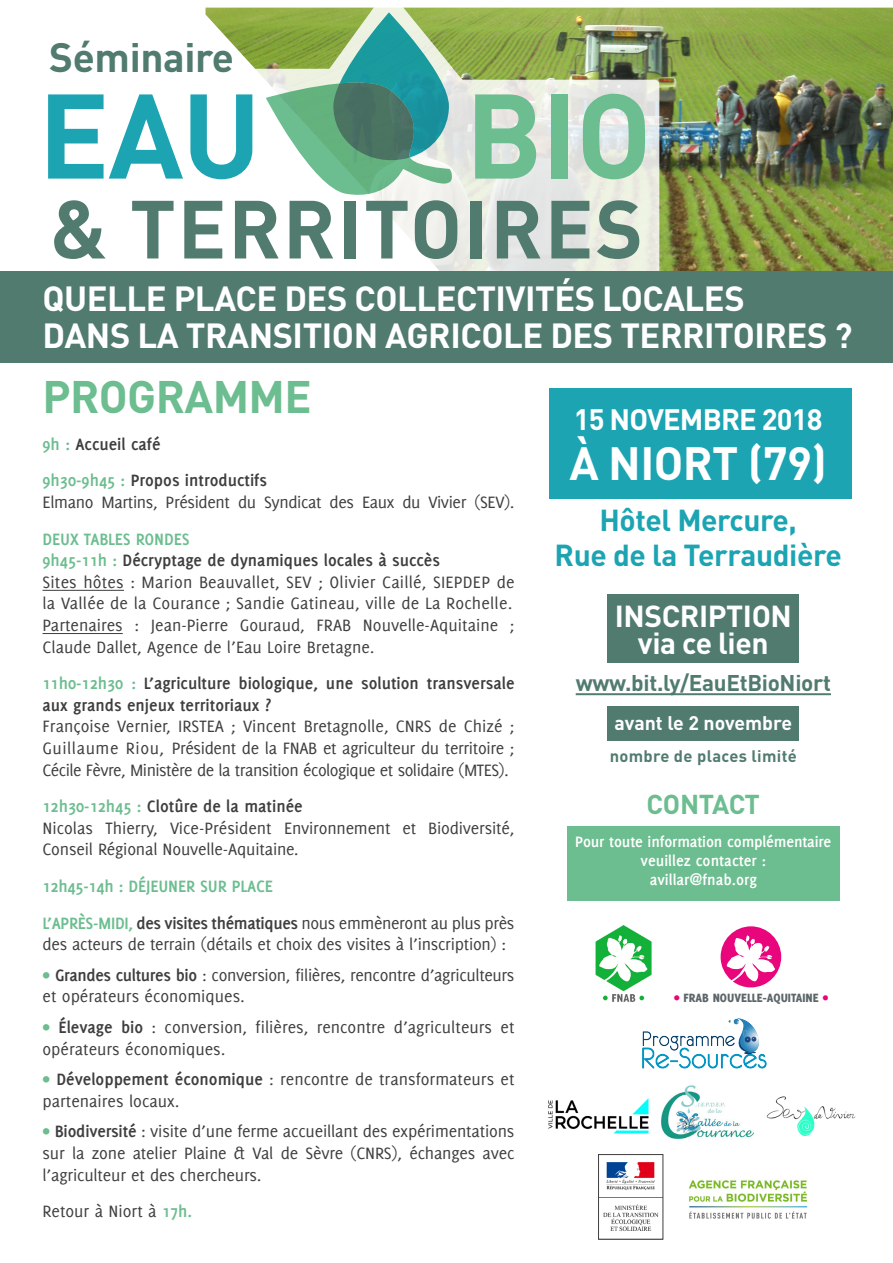
<style>
.page{position:relative;width:893px;height:1263px;background:#fff}
.page>*{position:absolute;margin:0;border:0;box-sizing:border-box;transform-origin:0 0}
.t1{font:700 118.2px "DIN";color:#1ca4b3}
.t2{font:700 118.2px "DIN";color:#6cbd8f}
.t3{font:700 81px "DIN";letter-spacing:.02em;color:#517b6f}
.t4{font:700 46.05px "DIN";letter-spacing:-.015em;color:#fff}
.t5{font:700 45px "DIN";letter-spacing:-.015em;color:#6cbd8f}
.t6{font:700 40.5px "DIN";letter-spacing:-.01em;color:#517b6f}
.t7{font:700 34.5px "DIN";letter-spacing:-.015em;color:#fff}
.t8{font:700 30px "DIN";letter-spacing:-.015em;color:#1ca4b3}
.t9{font:700 30px "DIN";letter-spacing:-.015em;color:#fff}
.t10{font:700 29.1px "DIN";letter-spacing:-.03em;color:#fff}
.t11{font:700 27px "DIN";letter-spacing:-.02em;color:#6cbd8f}
.t12{font:700 22.5px "DIN";letter-spacing:-.015em;color:#517b6f}
.t13{font:700 19.5px "DIN";color:#fff}
.t14{font:18px/21.6px "Delicious";letter-spacing:-.005em;color:#3e3e3f}
.t15{font:700 18px/21.6px "Delicious";color:#3e3e3f}
.t16{font:700 18px "Delicious";letter-spacing:-.01em;color:#6cbd8f}
.t17{font:700 16.5px "Delicious";letter-spacing:-.01em;color:#fff}
.t18{font:700 16.5px "DIN";letter-spacing:.02em;color:#517b6f}
.t19{font:800 13.2px "Delicious";color:#5c6668}
.s1{color:#6cbd8f}
.s2{font-style:italic}
.s3{font-weight:700;color:#6cbd8f}
.s4{font-weight:700}
.s5{color:#e9057c}
</style>
<div class="page">
<img style="left:661px;top:8px;width:232px;height:263px">
<svg style="left:205px;top:7px;width:456px;height:264px"></svg>
<div style="left:608px;top:707px;width:191px;height:34px;background:#517b6f"></div>
<div style="left:567px;top:826px;width:272px;height:74px;background:#6cbd8f"></div>
<div style="left:608px;top:594px;width:191px;height:68px;background:#517b6f"></div>
<div style="left:550px;top:388px;width:302px;height:111px;background:#1ca4b3"></div>
<div style="left:0;top:271px;width:893px;height:91px;background:#517b6f"></div>
<svg style="left:266px;top:12px;width:186px;height:184px;background:#80b596"></svg>
<hr style="left:43px;top:590px;width:81px;height:1px;background:#3e3e3f">
<hr style="left:43px;top:633px;width:80px;height:1px;background:#3e3e3f">
<hr style="left:576px;top:693px;width:255px;height:2px;background:#517b6f">
<svg style="left:721px;top:926px;width:60px;height:61px"></svg>
<img style="left:595px;top:926px;width:57px;height:77px">
<img style="left:766px;top:1096px;width:90px;height:40px">
<img style="left:600px;top:1162px;width:61px;height:69px">
<div style="left:598px;top:1154px;width:65px;height:85px;border:1px solid #3e3e3f"></div>
<img style="left:689px;top:1180px;width:119px;height:39px">
<img style="left:548px;top:1098px;width:101px;height:36px">
<img style="left:661px;top:1085px;width:93px;height:54px">
<img style="left:642px;top:1019px;width:125px;height:50px">
<p class="t6" style="left:49px;top:31px;width:186px">Séminaire</p>
<p class="t1" style="left:38px;top:59px;width:224px">EAU</p>
<p class="t2" style="left:465px;top:59px;width:188px">BIO</p>
<p class="t3" style="left:49px;top:176px;width:595px">&amp; TERRITOIRES</p>
<p class="t7" style="left:43px;top:276px;width:704px">QUELLE PLACE DES COLLECTIVITÉS LOCALES</p>
<p class="t7" style="left:43px;top:313px;width:811px">DANS LA TRANSITION AGRICOLE DES TERRITOIRES ?</p>
<p class="t5" style="left:43px;top:367px;width:271px">PROGRAMME</p>
<p class="t15" style="left:43px;top:433px;width:120px"><span class="s1">9h :</span> Accueil café</p>
<p class="t15" style="left:43px;top:469px;width:226px"><span class="s1">9h30-9h45 :</span> Propos introductifs</p>
<p class="t14" style="left:43px;top:491px;width:474px">Elmano Martins, Président du Syndicat des Eaux du Vivier (SEV).</p>
<p class="t16" style="left:43px;top:528px;width:149px">DEUX TABLES RONDES</p>
<p class="t15" style="left:43px;top:549px;width:399px"><span class="s1">9h45-11h :</span> Décryptage de dynamiques locales à succès</p>
<p class="t14" style="left:43px;top:571px;width:474px">Sites hôtes : Marion Beauvallet, SEV ; Olivier Caillé, SIEPDEP de la Vallée de la Courance ; Sandie Gatineau, ville de La Rochelle.</p>
<p class="t14" style="left:43px;top:614px;width:473px">Partenaires : Jean-Pierre Gouraud, FRAB Nouvelle-Aquitaine ;<br>Claude Dallet, Agence de l’Eau Loire Bretagne.</p>
<p class="t15" style="left:43px;top:672px;width:473px"><span class="s1">11h0-12h30 :</span> L’agriculture biologique, une solution transversale aux grands enjeux territoriaux ?</p>
<p class="t14" style="left:43px;top:715px;width:473px;text-align:justify">Françoise Vernier, IRSTEA ; Vincent Bretagnolle, CNRS de Chizé ; Guillaume Riou, Président de la FNAB et agriculteur du territoire ; Cécile Fèvre, Ministère de la transition écologique et solidaire (MTES).</p>
<p class="t15" style="left:43px;top:795px;width:262px"><span class="s1">12h30-12h45 :</span> Clotûre de la matinée</p>
<p class="t14" style="left:43px;top:817px;width:473px">Nicolas Thierry, Vice-Président Environnement et Biodiversité,<br>Conseil Régional Nouvelle-Aquitaine<span class="s2">.</span></p>
<p class="t16" style="left:43px;top:876px;width:232px">12h45-14h : DÉJEUNER SUR PLACE</p>
<p class="t14" style="left:43px;top:912px;width:473px"><span class="s3">L’APRÈS-MIDI,</span> <span class="s4">des visites thématiques</span> nous emmèneront au plus près des acteurs de terrain (détails et choix des visites à l’inscription) :</p>
<p class="t14" style="left:43px;top:964px;width:473px"><span class="s3">•</span> <span class="s4">Grandes cultures bio</span> : conversion, filières, rencontre d’agriculteurs et opérateurs économiques.</p>
<p class="t14" style="left:43px;top:1016px;width:473px"><span class="s3">•</span> <span class="s4">Élevage bio</span> : conversion, filières, rencontre d’agriculteurs et opérateurs économiques.</p>
<p class="t14" style="left:43px;top:1068px;width:473px"><span class="s3">•</span> <span class="s4">Développement économique</span> : rencontre de transformateurs et partenaires locaux.</p>
<p class="t14" style="left:43px;top:1120px;width:473px;text-align:justify"><span class="s3">•</span> <span class="s4">Biodiversité</span> : visite d’une ferme accueillant des expérimentations sur la zone atelier Plaine &amp; Val de Sèvre (CNRS), échanges avec l’agriculteur et des chercheurs.</p>
<p class="t14" style="left:43px;top:1200px;width:151px">Retour à Niort à <span class="s3">17h.</span></p>
<p class="t10" style="left:574px;top:400px;width:250px">15 NOVEMBRE 2018</p>
<p class="t4" style="left:569px;top:434px;width:259px">À NIORT (79)</p>
<p class="t8" style="left:599px;top:501px;width:199px">Hôtel Mercure,</p>
<p class="t8" style="left:555px;top:535px;width:289px">Rue de la Terraudière</p>
<p class="t9" style="left:615px;top:596px;width:179px">INSCRIPTION</p>
<p class="t9" style="left:638px;top:623px;width:132px">via ce lien</p>
<p class="t12" style="left:576px;top:668px;width:257px">www.bit.ly/EauEtBioNiort</p>
<p class="t13" style="left:614px;top:710px;width:179px">avant le 2 novembre</p>
<p class="t18" style="left:610px;top:745px;width:189px">nombre de places limité</p>
<p class="t11" style="left:647px;top:787px;width:115px">CONTACT</p>
<p class="t17" style="left:575px;top:832px;width:258px">Pour toute information complémentaire</p>
<p class="t17" style="left:641px;top:851px;width:127px">veuillez contacter :</p>
<p class="t17" style="left:650px;top:870px;width:109px">avillar@fnab.org</p>
<p class="t19" style="left:674px;top:990px;width:156px"><span class="s5">•</span> FRAB NOUVELLE-AQUITAINE <span class="s5">•</span></p>
</div>
